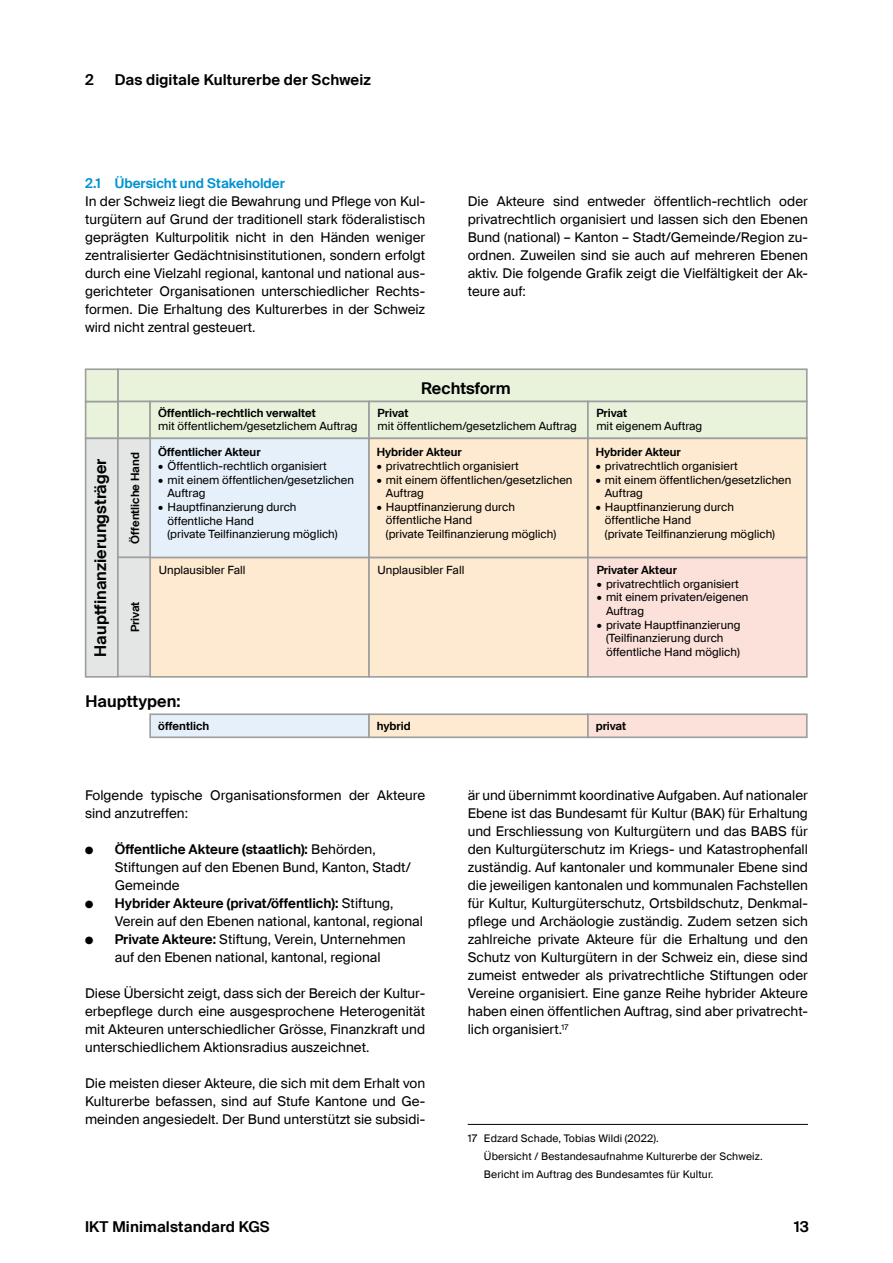
<style>
.page{position:relative;width:893px;height:1263px;background:#fff}
.page>*{position:absolute;margin:0;border:0;box-sizing:border-box;transform-origin:0 0}
.t1{font:600 16.2px "Suisse Intl";color:#000}
.t2{font:600 15px "Suisse Intl";letter-spacing:.01em;color:#000}
.t3{font:13.5px/18px "Suisse Intl";color:#000;text-align:justify}
.t4{font:600 13.5px "Suisse Intl";color:#0092d2}
.t5{font:11.4px/13.6px "Suisse Intl";color:#000}
.t6{font:600 11.4px "Suisse Intl";color:#000}
.t7{font:10.5px/18px "Suisse Intl";letter-spacing:.01em;color:#000}
.s1{font-weight:600}
</style>
<div class="page">
<hr style="left:468px;top:1124px;width:340px;height:1px;background:#000">
<div style="left:118px;top:369px;width:689px;height:32px;background:#e9f3dc"></div>
<div style="left:117px;top:368px;width:691px;height:34px;border:2px solid #9d9f9e"></div>
<div style="left:118px;top:401px;width:32px;height:37px;background:#e9f3dc"></div>
<div style="left:117px;top:401px;width:34px;height:38px;border:2px solid #9d9f9e"></div>
<div style="left:150px;top:401px;width:219px;height:37px;background:#e9f3dc"></div>
<div style="left:149px;top:401px;width:221px;height:38px;border:2px solid #9d9f9e"></div>
<div style="left:369px;top:401px;width:219px;height:37px;background:#e9f3dc"></div>
<div style="left:368px;top:401px;width:221px;height:38px;border:2px solid #9d9f9e"></div>
<div style="left:588px;top:401px;width:219px;height:37px;background:#e9f3dc"></div>
<div style="left:587px;top:401px;width:221px;height:38px;border:2px solid #9d9f9e"></div>
<div style="left:86px;top:401px;width:32px;height:37px;background:#e9f3dc"></div>
<div style="left:85px;top:401px;width:34px;height:38px;border:2px solid #9d9f9e"></div>
<div style="left:86px;top:369px;width:32px;height:32px;background:#e9f3dc"></div>
<div style="left:85px;top:368px;width:34px;height:34px;border:2px solid #9d9f9e"></div>
<div style="left:150px;top:438px;width:219px;height:120px;background:#e6f0fa"></div>
<div style="left:149px;top:438px;width:221px;height:120px;border:2px solid #9d9f9e"></div>
<div style="left:369px;top:438px;width:219px;height:120px;background:#feead0"></div>
<div style="left:368px;top:438px;width:221px;height:120px;border:2px solid #9d9f9e"></div>
<div style="left:588px;top:438px;width:219px;height:120px;background:#feead0"></div>
<div style="left:587px;top:438px;width:221px;height:120px;border:2px solid #9d9f9e"></div>
<div style="left:150px;top:558px;width:219px;height:119px;background:#feead0"></div>
<div style="left:149px;top:557px;width:221px;height:121px;border:2px solid #9d9f9e"></div>
<div style="left:369px;top:558px;width:219px;height:119px;background:#feead0"></div>
<div style="left:368px;top:557px;width:221px;height:121px;border:2px solid #9d9f9e"></div>
<div style="left:588px;top:558px;width:219px;height:119px;background:#fce1db"></div>
<div style="left:587px;top:557px;width:221px;height:121px;border:2px solid #9d9f9e"></div>
<div style="left:150px;top:714px;width:219px;height:23px;background:#e6f0fa"></div>
<div style="left:149px;top:713px;width:221px;height:25px;border:2px solid #9d9f9e"></div>
<div style="left:369px;top:714px;width:219px;height:23px;background:#feead0"></div>
<div style="left:368px;top:713px;width:221px;height:25px;border:2px solid #9d9f9e"></div>
<div style="left:588px;top:714px;width:219px;height:23px;background:#fce1db"></div>
<div style="left:587px;top:713px;width:221px;height:25px;border:2px solid #9d9f9e"></div>
<div style="left:86px;top:438px;width:32px;height:239px;background:#e4e6e6"></div>
<div style="left:85px;top:438px;width:34px;height:240px;border:2px solid #9d9f9e"></div>
<div style="left:118px;top:438px;width:32px;height:120px;background:#e4e6e6"></div>
<div style="left:117px;top:438px;width:34px;height:120px;border:2px solid #9d9f9e"></div>
<div style="left:118px;top:557px;width:32px;height:119px;background:#e4e6e6"></div>
<div style="left:117px;top:556px;width:34px;height:121px;border:2px solid #9d9f9e"></div>
<p class="t2" style="left:85px;top:71px;width:10px">2</p>
<p class="t2" style="left:115px;top:71px;width:258px">Das digitale Kulturerbe der Schweiz</p>
<p class="t4" style="left:85px;top:176px;width:201px">2.1 Übersicht und Stakeholder</p>
<p class="t3" style="left:85px;top:192px;width:342px">In der Schweiz liegt die Bewahrung und Pflege von Kul&shy;turgütern auf Grund der traditionell stark föderalistisch geprägten Kulturpolitik nicht in den Händen weniger zentralisierter Gedächtnisinstitutionen, sondern erfolgt durch eine Vielzahl regional, kantonal und national aus&shy;gerichteter Organisationen unterschiedlicher Rechts&shy;formen. Die Erhaltung des Kulturerbes in der Schweiz wird nicht zentral gesteuert.</p>
<p class="t3" style="left:468px;top:192px;width:342px">Die Akteure sind entweder öffentlich-rechtlich oder privatrechtlich organisiert und lassen sich den Ebenen Bund (national) – Kanton – Stadt/Gemeinde/Region zu&shy;ordnen. Zuweilen sind sie auch auf mehreren Ebenen aktiv. Die folgende Grafik zeigt die Vielfältigkeit der Ak&shy;teure auf:</p>
<p class="t1" style="left:91px;top:656px;width:199px;rotate:-90deg">Hauptfinanzierungsträger</p>
<p class="t6" style="left:129px;top:543px;width:93px;rotate:-90deg">Öffentliche Hand</p>
<p class="t6" style="left:129px;top:632px;width:32px;rotate:-90deg">Privat</p>
<p class="t6" style="left:158px;top:406px;width:159px">Öffentlich-rechtlich verwaltet</p>
<p class="t5" style="left:158px;top:419px;width:201px">mit öffentlichem/gesetzlichem Auftrag</p>
<p class="t6" style="left:158px;top:446px;width:104px">Öffentlicher Akteur</p>
<p class="t5" style="left:158px;top:459px;width:170px">• Öffentlich-rechtlich organisiert</p>
<p class="t5" style="left:167px;top:473px;width:188px;text-indent:-9px">• mit einem öffentlichen/gesetzlichen<br>Auftrag</p>
<p class="t5" style="left:167px;top:500px;width:172px;text-indent:-9px">• Hauptfinanzierung durch öffentliche Hand<br>(private Teilfinanzierung möglich)</p>
<p class="t1" style="left:421px;top:379px;width:91px">Rechtsform</p>
<p class="t6" style="left:378px;top:406px;width:32px">Privat</p>
<p class="t5" style="left:378px;top:419px;width:201px">mit öffentlichem/gesetzlichem Auftrag</p>
<p class="t6" style="left:377px;top:446px;width:87px">Hybrider Akteur</p>
<p class="t5" style="left:377px;top:459px;width:144px">• privatrechtlich organisiert</p>
<p class="t5" style="left:386px;top:473px;width:188px;text-indent:-9px">• mit einem öffentlichen/gesetzlichen<br>Auftrag</p>
<p class="t5" style="left:386px;top:500px;width:172px;text-indent:-9px">• Hauptfinanzierung durch öffentliche Hand<br>(private Teilfinanzierung möglich)</p>
<p class="t6" style="left:596px;top:406px;width:32px">Privat</p>
<p class="t5" style="left:596px;top:419px;width:107px">mit eigenem Auftrag</p>
<p class="t6" style="left:596px;top:446px;width:87px">Hybrider Akteur</p>
<p class="t5" style="left:596px;top:459px;width:144px">• privatrechtlich organisiert</p>
<p class="t5" style="left:605px;top:473px;width:188px;text-indent:-9px">• mit einem öffentlichen/gesetzlichen<br>Auftrag</p>
<p class="t5" style="left:605px;top:500px;width:172px;text-indent:-9px">• Hauptfinanzierung durch öffentliche Hand<br>(private Teilfinanzierung möglich)</p>
<p class="t5" style="left:159px;top:563px;width:88px">Unplausibler Fall</p>
<p class="t5" style="left:378px;top:563px;width:88px">Unplausibler Fall</p>
<p class="t6" style="left:597px;top:563px;width:82px">Privater Akteur</p>
<p class="t5" style="left:597px;top:577px;width:144px">• privatrechtlich organisiert</p>
<p class="t5" style="left:606px;top:591px;width:144px;text-indent:-9px">• mit einem privaten/eigenen<br>Auftrag</p>
<p class="t5" style="left:606px;top:618px;width:136px;text-indent:-9px">• private Hauptfinanzierung (Teilfinanzierung durch öffentliche Hand möglich)</p>
<p class="t1" style="left:86px;top:691px;width:96px">Haupttypen:</p>
<p class="t6" style="left:158px;top:719px;width:52px">öffentlich</p>
<p class="t6" style="left:377px;top:719px;width:36px">hybrid</p>
<p class="t6" style="left:596px;top:719px;width:32px">privat</p>
<p class="t3" style="left:85px;top:786px;width:342px">Folgende typische Organisationsformen der Akteure sind anzutreffen:</p>
<p class="t3" style="left:115px;top:840px;width:297px;text-align:left;text-indent:-30px">● <span class="s1">Öffentliche Akteure (staatlich):</span> Behörden,<br>Stiftungen auf den Ebenen Bund, Kanton, Stadt/<br>Gemeinde</p>
<p class="t3" style="left:115px;top:894px;width:310px;text-indent:-30px">● <span class="s1">Hybrider Akteure (privat/öffentlich):</span> Stiftung,<br>Verein auf den Ebenen national, kantonal, regional</p>
<p class="t3" style="left:85px;top:930px;width:322px;text-align:center">● <span class="s1">Private Akteure:</span> Stiftung, Verein, Unternehmen auf den Ebenen national, kantonal, regional</p>
<p class="t3" style="left:85px;top:984px;width:342px">Diese Übersicht zeigt, dass sich der Bereich der Kultur&shy;erbepflege durch eine ausgesprochene Heterogenität mit Akteuren unterschiedlicher Grösse, Finanzkraft und unterschiedlichem Aktionsradius auszeichnet.</p>
<p class="t3" style="left:85px;top:1074px;width:342px">Die meisten dieser Akteure, die sich mit dem Erhalt von Kulturerbe befassen, sind auf Stufe Kantone und Ge&shy;meinden angesiedelt. Der Bund unterstützt sie subsidi-</p>
<p class="t3" style="left:468px;top:786px;width:342px">är und übernimmt koordinative Aufgaben. Auf nationaler Ebene ist das Bundesamt für Kultur (BAK) für Erhaltung und Erschliessung von Kulturgütern und das BABS für den Kulturgüterschutz im Kriegs- und Katastrophenfall zuständig. Auf kantonaler und kommunaler Ebene sind die jeweiligen kantonalen und kommunalen Fachstellen für Kultur, Kulturgüterschutz, Ortsbildschutz, Denkmal&shy;pflege und Archäologie zuständig. Zudem setzen sich zahlreiche private Akteure für die Erhaltung und den Schutz von Kulturgütern in der Schweiz ein, diese sind zumeist entweder als privatrechtliche Stiftungen oder Vereine organisiert. Eine ganze Reihe hybrider Akteure haben einen öffentlichen Auftrag, sind aber privatrecht&shy;lich organisiert.<sup>17</sup></p>
<p class="t7" style="left:484px;top:1129px;width:280px;text-indent:-16px">17 Edzard Schade, Tobias Wildi (2022).<br>Übersicht / Bestandesaufnahme Kulturerbe der Schweiz.<br>Bericht im Auftrag des Bundesamtes für Kultur.</p>
<p class="t2" style="left:85px;top:1218px;width:186px">IKT Minimalstandard KGS</p>
<p class="t2" style="left:794px;top:1218px;width:16px">13</p>
</div>
